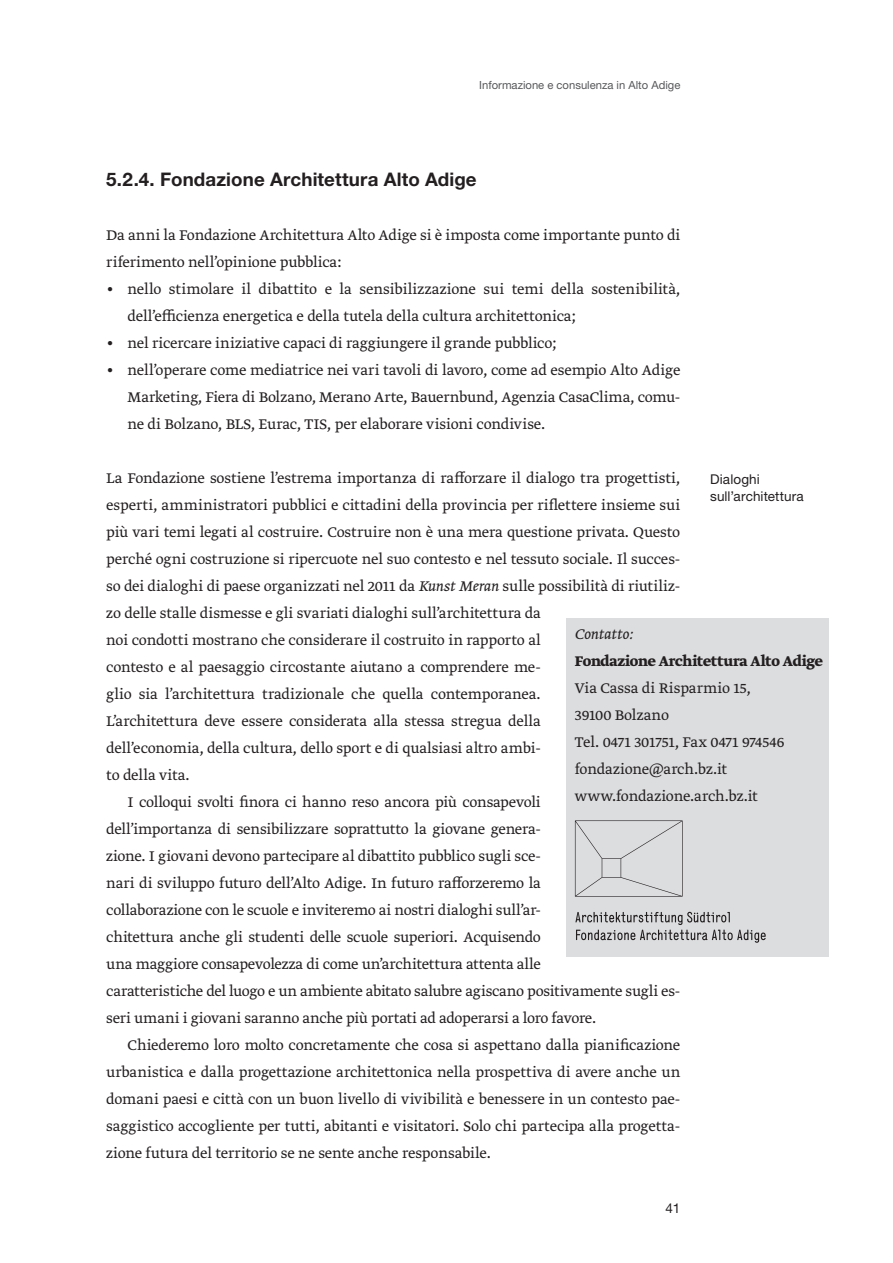
<style>
.page{position:relative;width:893px;height:1263px;background:#fff}
.page>*{position:absolute;margin:0;border:0;box-sizing:border-box;transform-origin:0 0}
.t1{font:700 18.75px "Fjvpwt Helvetica Neue LT Std";letter-spacing:.005em;color:#231f20}
.t2{font:16.5px/27px "Gvvqhh Greta Text Light Plus";color:#231f20}
.t3{font:16.5px "Ktjjrb Greta Text Bold Plus";letter-spacing:-.015em;color:#231f20}
.t4{font:16.5px "Rdkmbp Greta Text Light Italic Plus";color:#231f20}
.t5{font:13.5px/17.2px "Fqqjxs Helvetica Neue LT Std";letter-spacing:.01em;color:#231f20}
.t6{font:11.25px "Fqqjxs Helvetica Neue LT Std";color:#57585a}
.s1{font-family:"Rtjfyw Greta Text Light Plus"}
.s2{font-family:"Rdkmbp Greta Text Light Italic Plus"}
</style>
<div class="page">
<div style="left:566px;top:618px;width:263px;height:339px;background:#dcdddf"></div>
<svg style="left:575px;top:912px;width:191px;height:30px"></svg>
<svg style="left:575px;top:820px;width:108px;height:77px"></svg>
<p class="t6" style="left:479px;top:78px;width:203px">Informazione e consulenza in Alto Adige</p>
<p class="t1" style="left:106px;top:168px;width:372px">5.2.4. Fondazione Architettura Alto Adige</p>
<p class="t2" style="left:106px;top:223px;width:576px">Da anni la Fondazione Architettura Alto Adige si è imposta come importante punto di riferimento nell’opinione pubblica:</p>
<p class="t2" style="left:128px;top:277px;width:554px;text-indent:-21px"><span class="s1">•</span> nello stimolare il dibattito e la sensibilizzazione sui temi della sostenibilità, dell’efficienza energetica e della tutela della cultura architettonica;</p>
<p class="t2" style="left:106px;top:331px;width:451px"><span class="s1">•</span> nel ricercare iniziative capaci di raggiungere il grande pubblico;</p>
<p class="t2" style="left:128px;top:358px;width:554px;text-align:justify;text-indent:-21px"><span class="s1">•</span> nell’operare come mediatrice nei vari tavoli di lavoro, come ad esempio Alto Adige Marketing, Fiera di Bolzano, Merano Arte, Bauernbund, Agenzia CasaClima, comu&shy;ne di Bolzano, BLS, Eurac, TIS, per elaborare visioni condivise.</p>
<p class="t2" style="left:106px;top:466px;width:575px">La Fondazione sostiene l’estrema importanza di rafforzare il dialogo tra progettisti,</p>
<p class="t2" style="left:106px;top:493px;width:575px">esperti, amministratori pubblici e cittadini della provincia per riflettere insieme sui</p>
<p class="t2" style="left:106px;top:520px;width:575px">più vari temi legati al costruire. Costruire non è una mera questione privata. Questo</p>
<p class="t2" style="left:106px;top:547px;width:576px">perché ogni costruzione si ripercuote nel suo contesto e nel tessuto sociale. Il succes-</p>
<p class="t2" style="left:106px;top:574px;width:576px">so dei dialoghi di paese organizzati nel 2011 da <span class="s2">Kunst Meran</span> sulle possibilità di riutiliz-</p>
<p class="t2" style="left:106px;top:601px;width:436px">zo delle stalle dismesse e gli svariati dialoghi sull’architettura da</p>
<p class="t2" style="left:106px;top:628px;width:436px">noi condotti mostrano che considerare il costruito in rapporto al</p>
<p class="t2" style="left:106px;top:655px;width:436px">contesto e al paesaggio circostante aiutano a comprendere me-</p>
<p class="t2" style="left:106px;top:682px;width:436px">glio sia l’architettura tradizionale che quella contemporanea.</p>
<p class="t2" style="left:106px;top:709px;width:436px">L’architettura deve essere considerata alla stessa stregua della</p>
<p class="t2" style="left:106px;top:736px;width:436px">dell’economia, della cultura, dello sport e di qualsiasi altro ambi-</p>
<p class="t2" style="left:106px;top:763px;width:85px">to della vita.</p>
<p class="t2" style="left:128px;top:790px;width:415px">I colloqui svolti finora ci hanno reso ancora più consapevoli</p>
<p class="t2" style="left:106px;top:817px;width:436px">dell’importanza di sensibilizzare soprattutto la giovane genera-</p>
<p class="t2" style="left:106px;top:844px;width:436px">zione. I giovani devono partecipare al dibattito pubblico sugli sce-</p>
<p class="t2" style="left:106px;top:871px;width:436px">nari di sviluppo futuro dell’Alto Adige. In futuro rafforzeremo la</p>
<p class="t2" style="left:106px;top:898px;width:436px">collaborazione con le scuole e inviteremo ai nostri dialoghi sull’ar-</p>
<p class="t2" style="left:106px;top:925px;width:436px">chitettura anche gli studenti delle scuole superiori. Acquisendo</p>
<p class="t2" style="left:106px;top:952px;width:436px">una maggiore consapevolezza di come un’architettura attenta alle</p>
<p class="t2" style="left:106px;top:979px;width:576px">caratteristiche del luogo e un ambiente abitato salubre agiscano positivamente sugli es-</p>
<p class="t2" style="left:106px;top:1006px;width:491px">seri umani i giovani saranno anche più portati ad adoperarsi a loro favore.</p>
<p class="t2" style="left:128px;top:1033px;width:554px">Chiederemo loro molto concretamente che cosa si aspettano dalla pianificazione</p>
<p class="t2" style="left:106px;top:1060px;width:575px">urbanistica e dalla progettazione architettonica nella prospettiva di avere anche un</p>
<p class="t2" style="left:106px;top:1087px;width:576px">domani paesi e città con un buon livello di vivibilità e benessere in un contesto pae-</p>
<p class="t2" style="left:106px;top:1114px;width:576px">saggistico accogliente per tutti, abitanti e visitatori. Solo chi partecipa alla progetta-</p>
<p class="t2" style="left:106px;top:1141px;width:386px">zione futura del territorio se ne sente anche responsabile.</p>
<p class="t5" style="left:710px;top:470px;width:95px">Dialoghi sull’architettura</p>
<p class="t4" style="left:575px;top:624px;width:60px">Contatto:</p>
<p class="t3" style="left:575px;top:651px;width:249px">Fondazione Architettura Alto Adige</p>
<p class="t2" style="left:575px;top:675px;width:211px">Via Cassa di Risparmio 15,<br>39100 Bolzano<br>Tel. 0471 301751, Fax 0471 974546 fondazione@arch.bz.it www.fondazione.arch.bz.it</p>
<p class="t5" style="left:665px;top:1199px;width:17px">41</p>
</div>
